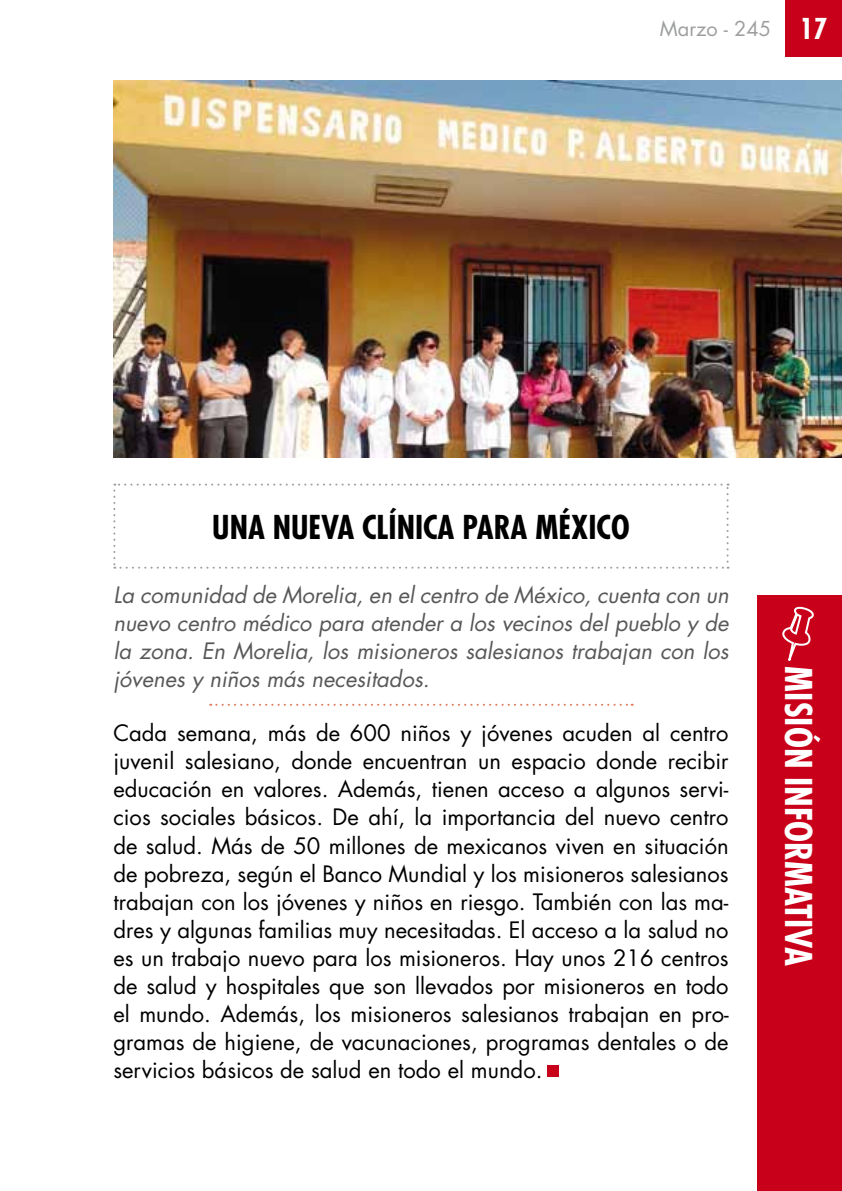
<style>
.page{position:relative;width:842px;height:1191px;background:#fff}
.page>*{position:absolute;margin:0;border:0;box-sizing:border-box;transform-origin:0 0}
.t1{font:700 condensed 36px "Futura";color:#fff}
.t2{font:700 condensed 32px "Futura";color:#000}
.t3{font:22px/28px "Futura";color:#000;text-align:justify}
.t4{font:italic 22px/28px "Futura";color:#58585a;text-align:justify}
.t5{font:20px "Futura";color:#9c9e9f}
.s1{font-weight:700;font-stretch:condensed;font-size:28px;color:#fff}
</style>
<div class="page">
<div style="left:785px;top:0;width:57px;height:57px;background:#c90019"></div>
<div style="left:757px;top:595px;width:85px;height:596px;background:#c90019"></div>
<svg style="left:782px;top:606px;width:32px;height:55px"></svg>
<svg style="left:210px;top:704px;width:423px;height:2px"></svg>
<svg style="left:113px;top:483px;width:616px;height:85px"></svg>
<div style="left:547px;top:1065px;width:11px;height:12px;background:#c90019"></div>
<img style="left:113px;top:81px;width:729px;height:377px">
<p class="t5" style="left:660px;top:16px;width:169px">Marzo - 245 <span class="s1">17</span></p>
<h2 class="t2" style="left:212px;top:507px;width:419px">UNA NUEVA CLÍNICA PARA MÉXICO</h2>
<p class="t4" style="left:113px;top:581px;width:617px">La comunidad de Morelia, en el centro de México, cuenta con un nuevo centro médico para atender a los vecinos del pueblo y de la zona. En Morelia, los misioneros salesianos trabajan con los jóvenes y niños más necesitados.</p>
<p class="t3" style="left:113px;top:719px;width:617px">Cada semana, más de 600 niños y jóvenes acuden al centro juvenil salesiano, donde encuentran un espacio donde recibir educación en valores. Además, tienen acceso a algunos servi&shy;cios sociales básicos. De ahí, la importancia del nuevo centro de salud. Más de 50 millones de mexicanos viven en situación de pobreza, según el Banco Mundial y los misioneros salesianos trabajan con los jóvenes y niños en riesgo. También con las ma&shy;dres y algunas familias muy necesitadas. El acceso a la salud no es un trabajo nuevo para los misioneros. Hay unos 216 centros de salud y hospitales que son llevados por misioneros en todo el mundo. Además, los misioneros salesianos trabajan en pro&shy;gramas de higiene, de vacunaciones, programas dentales o de servicios básicos de salud en todo el mundo.</p>
<h1 class="t1" style="left:821px;top:666px;width:301px;rotate:90deg">MISIÓN INFORMATIVA</h1>
</div>
